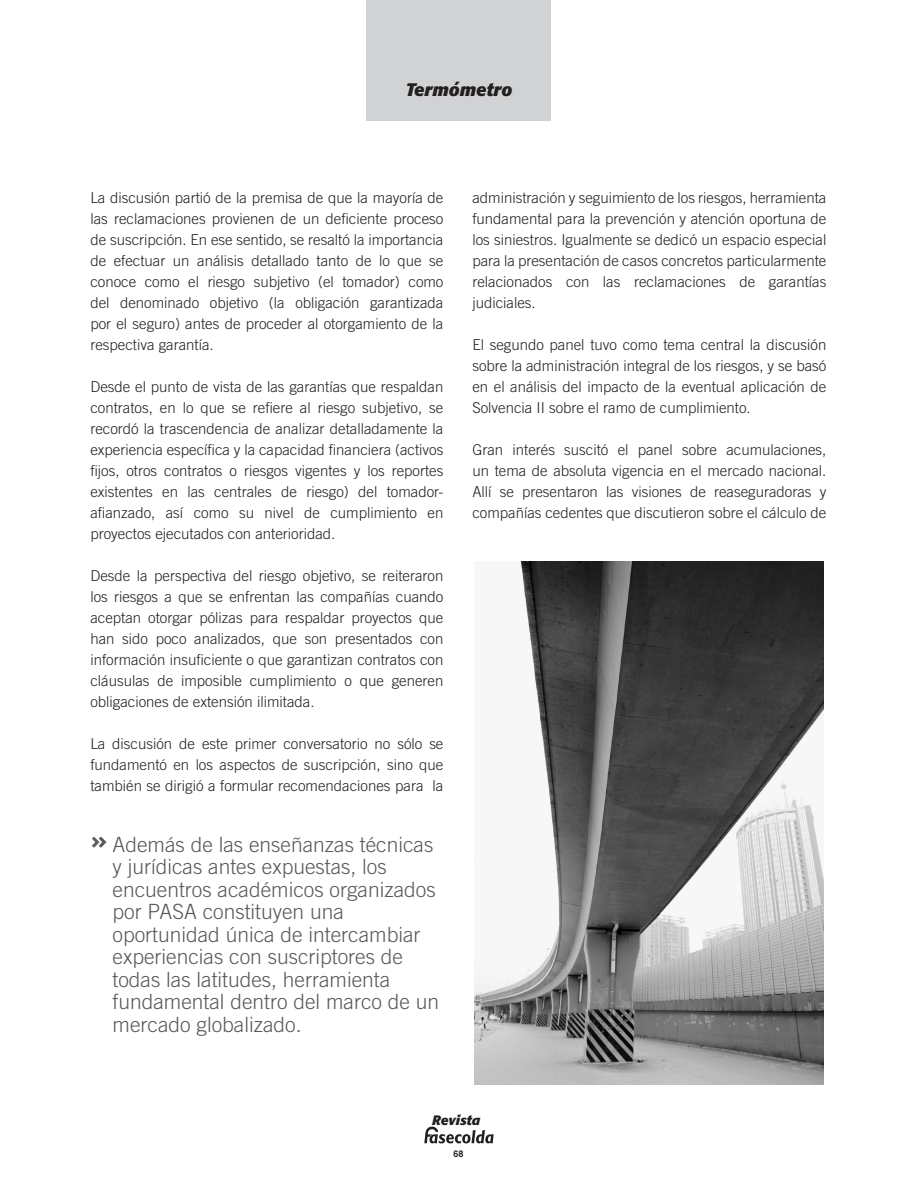
<style>
.page{position:relative;width:918px;height:1188px;background:#fff}
.page>*{position:absolute;margin:0;border:0;box-sizing:border-box;transform-origin:0 0}
.t1{font:300 21px/22.5px "Trade Gothic LT Std";color:#57585a}
.t2{font:italic 700 18px "Formata";color:#231f20}
.t3{font:300 15px/21px "Trade Gothic LT Std";color:#231f20;text-align:justify}
.t4{font:italic 700 13.5px "Formata";color:#231f20}
.t5{font:700 9px "Trade Gothic LT Std";color:#231f20}
</style>
<div class="page">
<div style="left:367px;top:0;width:184px;height:120px;background:#d1d2d4"></div>
<svg style="left:424px;top:1126px;width:70px;height:17px"></svg>
<img style="left:475px;top:561px;width:349px;height:524px">
<svg style="left:92px;top:836px;width:15px;height:12px"></svg>
<p class="t2" style="left:406px;top:78px;width:108px">Termómetro</p>
<p class="t3" style="left:90px;top:187px;width:355px">La discusión partió de la premisa de que la mayoría de las reclamaciones provienen de un deficiente proceso de suscripción. En ese sentido, se resaltó la importancia de efectuar un análisis detallado tanto de lo que se conoce como el riesgo subjetivo (el tomador) como del denominado objetivo (la obligación garantizada por el seguro) antes de proceder al otorgamiento de la respectiva garantía.</p>
<p class="t3" style="left:90px;top:376px;width:355px">Desde el punto de vista de las garantías que respaldan contratos, en lo que se refiere al riesgo subjetivo, se recordó la trascendencia de analizar detalladamente la experiencia específica y la capacidad financiera (activos fijos, otros contratos o riesgos vigentes y los reportes existentes en las centrales de riesgo) del tomador&shy;afianzado, así como su nivel de cumplimiento en proyectos ejecutados con anterioridad.</p>
<p class="t3" style="left:90px;top:565px;width:355px">Desde la perspectiva del riesgo objetivo, se reiteraron los riesgos a que se enfrentan las compañías cuando aceptan otorgar pólizas para respaldar proyectos que han sido poco analizados, que son presentados con información insuficiente o que garantizan contratos con cláusulas de imposible cumplimiento o que generen obligaciones de extensión ilimitada.</p>
<p class="t3" style="left:90px;top:733px;width:355px">La discusión de este primer conversatorio no sólo se fundamentó en los aspectos de suscripción, sino que también se dirigió a formular recomendaciones para la</p>
<p class="t1" style="left:113px;top:833px;width:328px">Además de las enseñanzas técnicas y jurídicas antes expuestas, los encuentros académicos organizados por PASA constituyen una oportunidad única de intercambiar experiencias con suscriptores de todas las latitudes, herramienta fundamental dentro del marco de un mercado globalizado.</p>
<p class="t3" style="left:472px;top:187px;width:355px">administración y seguimiento de los riesgos, herramienta fundamental para la prevención y atención oportuna de los siniestros. Igualmente se dedicó un espacio especial para la presentación de casos concretos particularmente relacionados con las reclamaciones de garantías judiciales.</p>
<p class="t3" style="left:472px;top:334px;width:355px">El segundo panel tuvo como tema central la discusión sobre la administración integral de los riesgos, y se basó en el análisis del impacto de la eventual aplicación de Solvencia II sobre el ramo de cumplimiento.</p>
<p class="t3" style="left:472px;top:439px;width:356px">Gran interés suscitó el panel sobre acumulaciones, un tema de absoluta vigencia en el mercado nacional.<br>Allí se presentaron las visiones de reaseguradoras y compañías cedentes que discutieron sobre el cálculo de</p>
<p class="t4" style="left:432px;top:1112px;width:50px">Revista</p>
<p class="t5" style="left:453px;top:1149px;width:12px">68</p>
</div>
